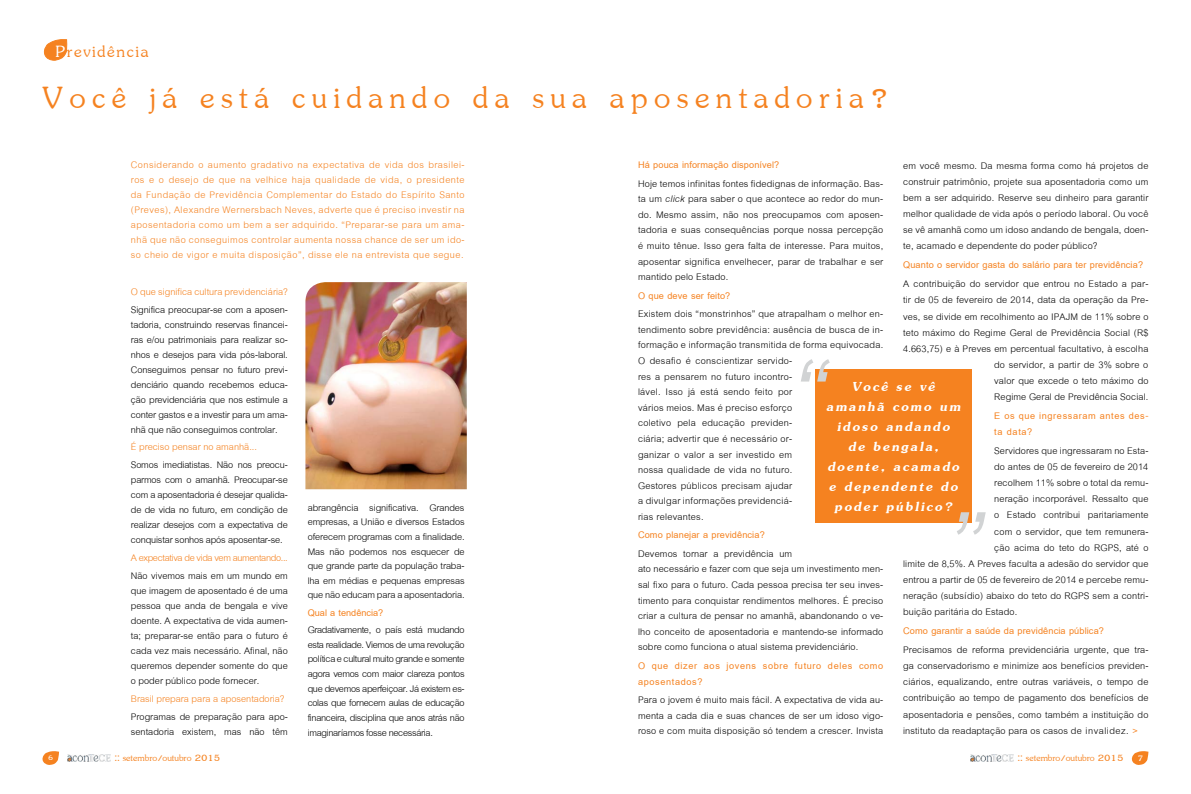
<style>
.page{position:relative;width:1191px;height:794px;background:#fff}
.page>*{position:absolute;margin:0;border:0;box-sizing:border-box;transform-origin:0 0}
.t1{font:47px "Jasmine UPC";letter-spacing:.135em;color:#f58220}
.t2{font:25px "Jasmine UPC";letter-spacing:.065em;color:#f58220}
.t3{font:italic 20px/20px "Jasmine UPC Bold";letter-spacing:.1em;color:#fff;text-align:center}
.t4{font:14px/15.6px "Cordia UPC";letter-spacing:.01em;color:#000;text-align:justify}
.t5{font:14px/15px "Cordia UPC";color:#f58220;text-align:justify}
.t6{font:700 14px "Cordia UPC";letter-spacing:.01em;color:#f58220}
.t7{font:700 14px/15.6px "Cordia UPC";letter-spacing:.045em;color:#f58220}
.t8{font:14px "Jasmine UPC";color:#f58220}
.t9{font:14px "Cordia UPC";letter-spacing:-.025em;color:#f58220}
.t10{font:11px "Jasmine UPC";color:#fff}
.s1{color:#fff}
.s2{font-style:italic}
.s3{font-weight:700;color:#f58220}
.s4{font-size:12px;color:#fff}
</style>
<div class="page">
<svg style="left:42px;top:751px;width:17px;height:14px"></svg>
<img style="left:68px;top:754px;width:43px;height:7px">
<img style="left:970px;top:754px;width:44px;height:7px">
<svg style="left:1131px;top:751px;width:17px;height:14px"></svg>
<svg style="left:43px;top:39px;width:25px;height:22px"></svg>
<div style="left:815px;top:369px;width:157px;height:154px;background:#f58220"></div>
<svg style="left:801px;top:359px;width:28px;height:22px"></svg>
<svg style="left:957px;top:512px;width:28px;height:22px"></svg>
<img style="left:305px;top:282px;width:162px;height:207px">
<h2 class="t2" style="left:56px;top:34px;width:95px"><span class="s1">P</span>revidência</h2>
<h1 class="t1" style="left:43px;top:65px;width:847px">Você já está cuidando da sua aposentadoria?</h1>
<p class="t5" style="left:131px;top:158px;width:335px">Considerando o aumento gradativo na expectativa de vida dos brasilei&shy;ros e o desejo de que na velhice haja qualidade de vida, o presidente da Fundação de Previdência Complementar do Estado do Espírito Santo (Preves), Alexandre Wernersbach Neves, adverte que é preciso investir na aposentadoria como um bem a ser adquirido. “Preparar-se para um ama&shy;nhã que não conseguimos controlar aumenta nossa chance de ser um ido&shy;so cheio de vigor e muita disposição”, disse ele na entrevista que segue.</p>
<p class="t5" style="left:131px;top:284px;width:158px">O que significa cultura previdenciária?</p>
<p class="t4" style="left:131px;top:302px;width:158px;line-height:15px">Significa preocupar-se com a aposen&shy;tadoria, construindo reservas financei&shy;ras e/ou patrimoniais para realizar so&shy;nhos e desejos para vida pós-laboral.<br>Conseguimos pensar no futuro previ&shy;denciário quando recebemos educa&shy;ção previdenciária que nos estimule a conter gastos e a investir para um ama&shy;nhã que não conseguimos controlar.</p>
<p class="t5" style="left:131px;top:440px;width:128px">É preciso pensar no amanhã...</p>
<p class="t4" style="left:131px;top:458px;width:158px;line-height:15px">Somos imediatistas. Não nos preocu&shy;parmos com o amanhã. Preocupar-se com a aposentadoria é desejar qualida&shy;de de vida no futuro, em condição de realizar desejos com a expectativa de conquistar sonhos após aposentar-se.</p>
<p class="t9" style="left:131px;top:548px;width:158px">A expectativa de vida vem aumentando...</p>
<p class="t4" style="left:131px;top:568px;width:158px;line-height:15px">Não vivemos mais em um mundo em que imagem de aposentado é de uma pessoa que anda de bengala e vive doente. A expectativa de vida aumen&shy;ta; preparar-se então para o futuro é cada vez mais necessário. Afinal, não queremos depender somente do que o poder público pode fornecer.</p>
<p class="t5" style="left:131px;top:691px;width:155px">Brasil prepara para a aposentadoria?</p>
<p class="t4" style="left:131px;top:709px;width:158px;line-height:15px">Programas de preparação para apo&shy;sentadoria existem, mas não têm</p>
<p class="t4" style="left:308px;top:500px;width:158px;line-height:14.6px">abrangência significativa. Grandes empresas, a União e diversos Estados oferecem programas com a finalidade.<br>Mas não podemos nos esquecer de que grande parte da população traba&shy;lha em médias e pequenas empresas que não educam para a aposentadoria.</p>
<p class="t6" style="left:308px;top:604px;width:77px">Qual a tendência?</p>
<p class="t4" style="left:308px;top:623px;width:158px;line-height:14.6px">Gradativamente, o país está mudando esta realidade. Viemos de uma revolução política e cultural muito grande e somente agora vemos com maior clareza pontos que devemos aperfeiçoar. Já existem es&shy;colas que fornecem aulas de educação financeira, disciplina que anos atrás não imaginaríamos fosse necessária.</p>
<p class="t6" style="left:638px;top:156px;width:143px">Há pouca informação disponível?</p>
<p class="t4" style="left:638px;top:176px;width:247px">Hoje temos infinitas fontes fidedignas de informação. Bas&shy;ta um <span class="s2">click</span> para saber o que acontece ao redor do mun&shy;do. Mesmo assim, não nos preocupamos com aposen&shy;tadoria e suas consequências porque nossa percepção é muito tênue. Isso gera falta de interesse. Para muitos, aposentar significa envelhecer, parar de trabalhar e ser mantido pelo Estado.</p>
<p class="t6" style="left:638px;top:287px;width:94px">O que deve ser feito?</p>
<p class="t4" style="left:638px;top:306px;width:247px;text-align:left">Existem dois “monstrinhos” que atrapalham o melhor en&shy;tendimento sobre previdência: ausência de busca de in&shy;formação e informação transmitida de forma equivocada.<br>O desafio é conscientizar servido-<br>res a pensarem no futuro incontro-<br>lável. Isso já está sendo feito por<br>vários meios. Mas é preciso esforço<br>coletivo pela educação previden-<br>ciária; advertir que é necessário or-<br>ganizar o valor a ser investido em<br>nossa qualidade de vida no futuro.<br>Gestores públicos precisam ajudar<br>a divulgar informações previdenciá-<br>rias relevantes.</p>
<p class="t6" style="left:638px;top:527px;width:128px">Como planejar a previdência?</p>
<p class="t4" style="left:638px;top:546px;width:247px;text-align:left">Devemos tornar a previdência um<br>ato necessário e fazer com que seja um investimento men&shy;sal fixo para o futuro. Cada pessoa precisa ter seu inves&shy;timento para conquistar rendimentos melhores. É preciso criar a cultura de pensar no amanhã, abandonando o ve&shy;lho conceito de aposentadoria e mantendo-se informado sobre como funciona o atual sistema previdenciário.</p>
<p class="t7" style="left:638px;top:658px;width:247px">O que dizer aos jovens sobre futuro deles como aposentados?</p>
<p class="t4" style="left:638px;top:692px;width:247px">Para o jovem é muito mais fácil. A expectativa de vida au&shy;menta a cada dia e suas chances de ser um idoso vigo&shy;roso e com muita disposição só tendem a crescer. Invista</p>
<p class="t4" style="left:903px;top:158px;width:247px;line-height:16.1px">em você mesmo. Da mesma forma como há projetos de construir patrimônio, projete sua aposentadoria como um bem a ser adquirido. Reserve seu dinheiro para garantir melhor qualidade de vida após o período laboral. Ou você se vê amanhã como um idoso andando de bengala, doen&shy;te, acamado e dependente do poder público?</p>
<p class="t6" style="left:903px;top:257px;width:241px">Quanto o servidor gasta do salário para ter previdência?</p>
<p class="t4" style="left:903px;top:276px;width:247px;line-height:16.1px;text-align:right">A contribuição do servidor que entrou no Estado a par&shy;tir de 05 de fevereiro de 2014, data da operação da Pre&shy;ves, se divide em recolhimento ao IPAJM de 11% sobre o teto máximo do Regime Geral de Previdência Social (R$ 4.663,75) e à Preves em percentual facultativo, à escolha do servidor, a partir de 3% sobre o<br>valor que excede o teto máximo do<br>Regime Geral de Previdência Social.</p>
<p class="t7" style="left:994px;top:408px;width:156px;line-height:16.1px">E os que ingressaram antes des&shy;ta data?</p>
<p class="t4" style="left:994px;top:443px;width:156px">Servidores que ingressaram no Esta-</p>
<p class="t4" style="left:994px;top:459px;width:156px">do antes de 05 de fevereiro de 2014</p>
<p class="t4" style="left:994px;top:475px;width:156px">recolhem 11% sobre o total da remu-</p>
<p class="t4" style="left:994px;top:492px;width:156px">neração incorporável. Ressalto que</p>
<p class="t4" style="left:994px;top:508px;width:156px">o Estado contribui paritariamente</p>
<p class="t4" style="left:994px;top:524px;width:156px">com o servidor, que tem remunera-</p>
<p class="t4" style="left:994px;top:540px;width:156px">ção acima do teto do RGPS, até o</p>
<p class="t4" style="left:903px;top:556px;width:247px">limite de 8,5%. A Preves faculta a adesão do servidor que</p>
<p class="t4" style="left:903px;top:572px;width:247px">entrou a partir de 05 de fevereiro de 2014 e percebe remu-</p>
<p class="t4" style="left:903px;top:588px;width:247px">neração (subsídio) abaixo do teto do RGPS sem a contri-</p>
<p class="t4" style="left:903px;top:604px;width:116px">buição paritária do Estado.</p>
<p class="t6" style="left:903px;top:622px;width:202px">Como garantir a saúde da previdência pública?</p>
<p class="t4" style="left:903px;top:642px;width:247px;line-height:16.3px">Precisamos de reforma previdenciária urgente, que tra&shy;ga conservadorismo e minimize aos benefícios previden&shy;ciários, equalizando, entre outras variáveis, o tempo de contribuição ao tempo de pagamento dos benefícios de aposentadoria e pensões, como também a instituição do instituto da readaptação para os casos de invalidez. <span class="s3">&gt;</span></p>
<h3 class="t3" style="left:827px;top:374px;width:135px">Você se vê amanhã como um idoso andando de bengala, doente, acamado e dependente do poder público?</h3>
<p class="t10" style="left:48px;top:749px;width:7px">6</p>
<p class="t8" style="left:114px;top:748px;width:107px">:: setembro/outubro 2015</p>
<p class="t8" style="left:1017px;top:748px;width:127px">:: setembro/outubro 2015 <span class="s4">7</span></p>
</div>
